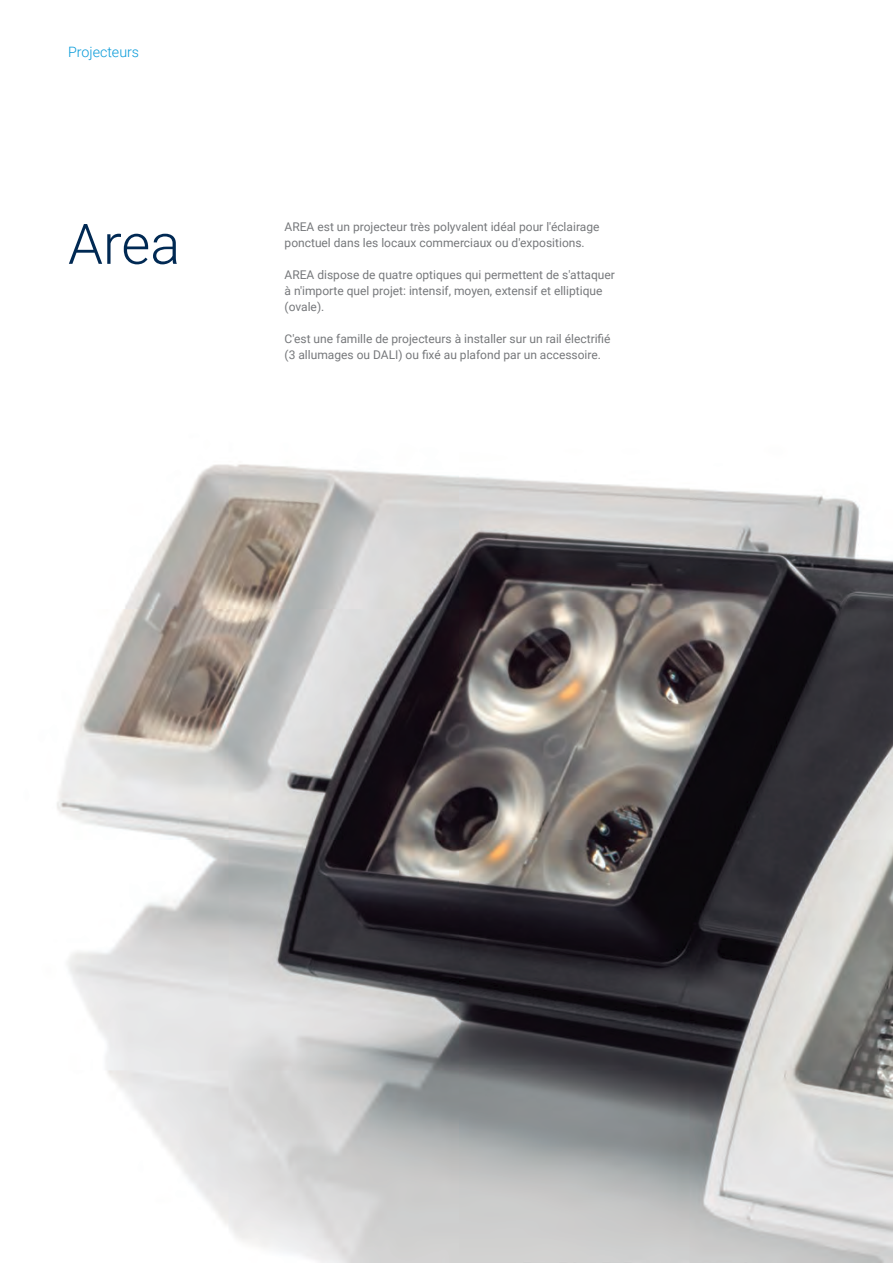
<style>
.page{position:relative;width:893px;height:1263px;background:#fff}
.page>*{position:absolute;margin:0;border:0;box-sizing:border-box;transform-origin:0 0}
.t1{font:300 55.95px "Roboto";color:#002953}
.t2{font:300 14.25px "Roboto";color:#069ad9}
.t3{font:12px/16px "Roboto";color:#76787b}
</style>
<div class="page">
<img style="left:57px;top:464px;width:836px;height:799px">
<p class="t2" style="left:68px;top:42px;width:73px">Projecteurs</p>
<h1 class="t1" style="left:68px;top:205px;width:114px">Area</h1>
<p class="t3" style="left:285px;top:218px;width:316px">AREA est un projecteur très polyvalent idéal pour l'éclairage ponctuel dans les locaux commerciaux ou d'expositions.</p>
<p class="t3" style="left:285px;top:266px;width:332px">AREA dispose de quatre optiques qui permettent de s'attaquer à n'importe quel projet: intensif, moyen, extensif et elliptique (ovale).</p>
<p class="t3" style="left:285px;top:330px;width:328px">C'est une famille de projecteurs à installer sur un rail électrifié (3 allumages ou DALI) ou fixé au plafond par un accessoire.</p>
</div>
